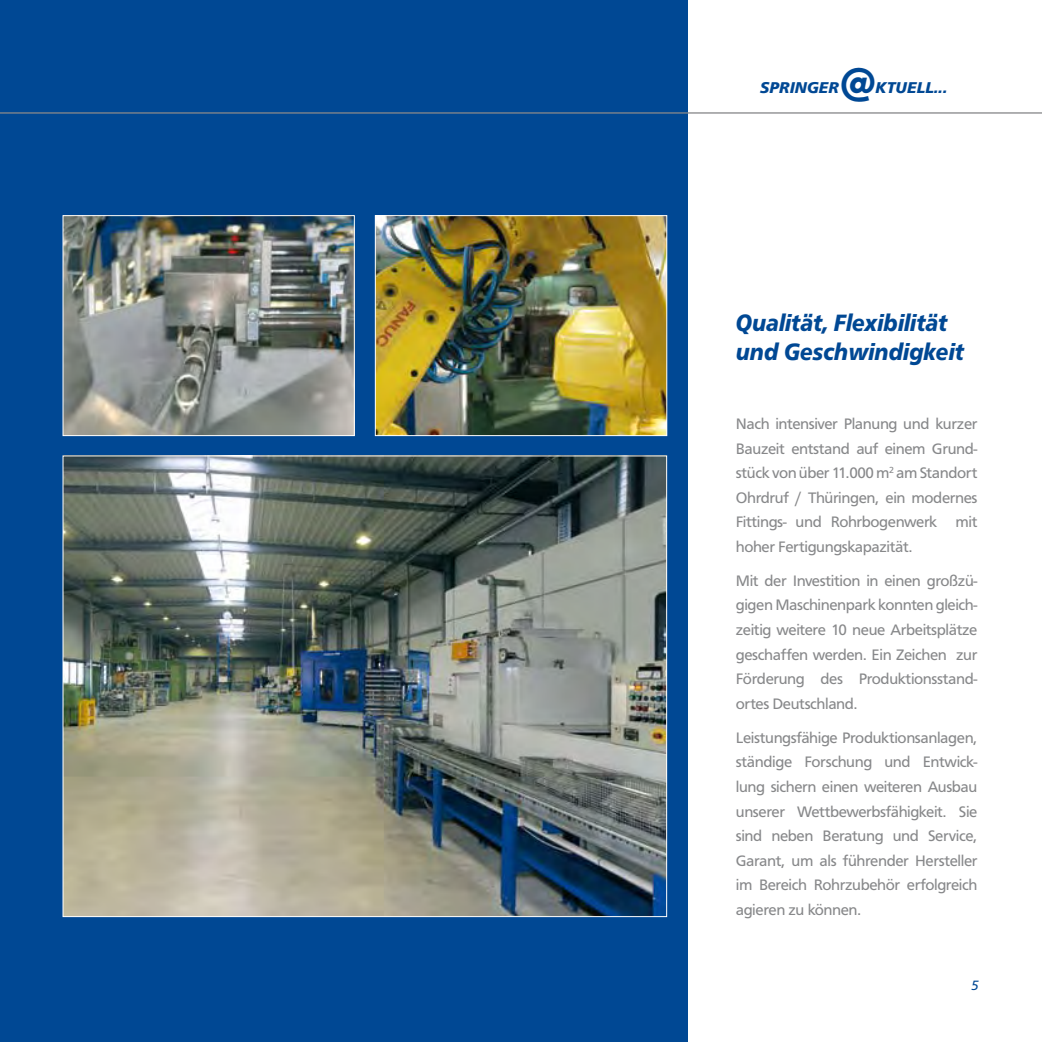
<style>
.page{position:relative;width:1042px;height:1042px;background:#fff}
.page>*{position:absolute;margin:0;border:0;box-sizing:border-box;transform-origin:0 0}
.t1{font:italic 700 48.65px "Frutus T";color:#004894}
.t2{font:italic 700 24.5px/29.4px "Frutus T";color:#004894;scale:.9 1}
.t3{font:italic 700 16.28px "Frutus T";color:#004894}
.t4{font:15.75px/24.5px "Frutus T";letter-spacing:-.025em;color:#87888a;text-align:justify}
.t5{font:italic 14px "Frutus T";color:#004894}
</style>
<div class="page">
<div style="left:0;top:0;width:687px;height:1042px;background:#004894"></div>
<img style="left:65px;top:217px;width:288px;height:217px">
<div style="left:63px;top:215px;width:292px;height:221px;border:1px solid #fff"></div>
<img style="left:377px;top:217px;width:288px;height:217px">
<div style="left:375px;top:215px;width:292px;height:221px;border:1px solid #fff"></div>
<hr style="left:0;top:112px;width:1042px;height:2px;background:#87888a">
<img style="left:65px;top:457px;width:600px;height:458px">
<h1 class="t1" style="left:839px;top:55px;width:38px">@</h1>
<p class="t3" style="left:760px;top:78px;width:80px">SPRINGER</p>
<p class="t3" style="left:875px;top:78px;width:73px">KTUELL...</p>
<h2 class="t2" style="left:736px;top:307px;width:255px">Qualität, Flexibilität und Geschwindigkeit</h2>
<p class="t4" style="left:736px;top:411px;width:243px">Nach intensiver Planung und kurzer Bauzeit entstand auf einem Grund&shy;stück von über 11.000 m<sup>2</sup> am Standort Ohrdruf / Thüringen, ein modernes Fittings- und Rohrbogenwerk mit hoher Fertigungskapazität.</p>
<p class="t4" style="left:736px;top:568px;width:243px">Mit der Investition in einen großzü&shy;gigen Maschinenpark konnten gleich&shy;zeitig weitere 10 neue Arbeitsplätze geschaffen werden. Ein Zeichen zur Förderung des Produktionsstand&shy;ortes Deutschland.</p>
<p class="t4" style="left:736px;top:725px;width:243px">Leistungsfähige Produktionsanlagen, ständige Forschung und Entwick&shy;lung sichern einen weiteren Ausbau unserer Wettbewerbsfähigkeit. Sie sind neben Beratung und Service, Garant, um als führender Hersteller im Bereich Rohrzubehör erfolgreich agieren zu können.</p>
<p class="t5" style="left:971px;top:977px;width:9px">5</p>
</div>
